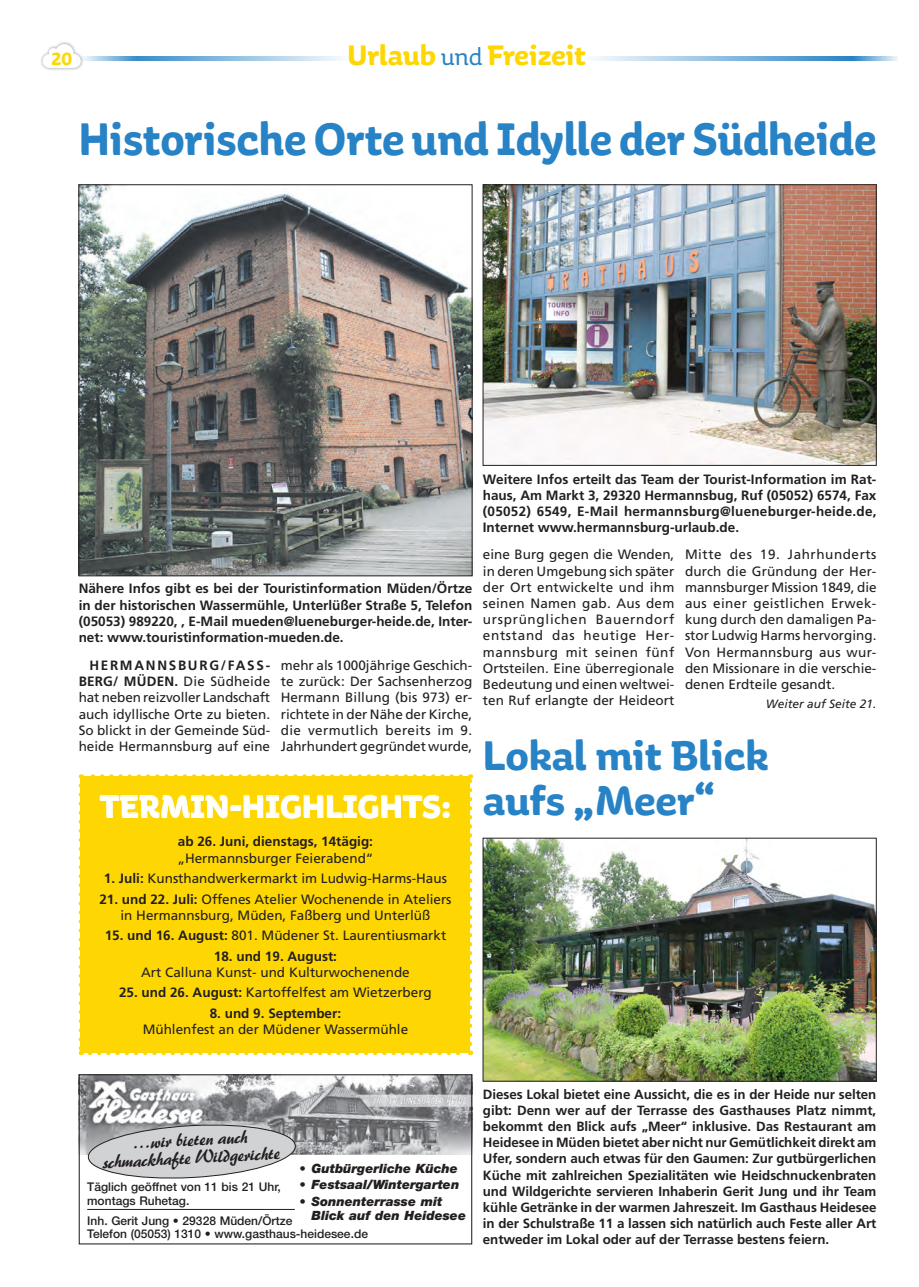
<style>
.page{position:relative;width:919px;height:1287px;background:#fff}
.page>*{position:absolute;margin:0;border:0;box-sizing:border-box;transform-origin:0 0}
.t1{font:700 48px "Aniuk";color:#2783c5;scale:.94 1}
.t2{font:700 43.5px/45px "Aniuk";color:#2783c5}
.t3{font:700 33px "Aniuk";letter-spacing:.005em;color:#fff}
.t4{font:700 29.55px "Aniuk";color:#fed702}
.t5{font:700 19.5px "Aniuk";color:#fed702}
.t6{font:18px/18px "Brush 445 BT";color:#231f20;text-align:center}
.t7{font:13.5px/16.2px "Frutiger";color:#231f20;text-align:justify}
.t8{font:700 13.5px/16.2px "Frutiger";color:#231f20;text-align:justify}
.t9{font:700 13.35px/16.2px "Frutiger";letter-spacing:-.005em;color:#231f20;text-align:justify}
.t10{font:italic 900 12.75px/14.7px "Helvetica Neue";color:#231f20}
.t11{font:500 12px/13.5px "Helvetica Neue";color:#231f20}
.t12{font:italic 12px "Frutiger";color:#231f20}
.s1{font-weight:400;font-size:26.1px;color:#2783c5}
.s2{font-weight:700}
</style>
<div class="page">
<div style="left:39px;top:41px;width:45px;height:30px;background:#231f20;opacity:.42"></div>
<svg style="left:43px;top:44px;width:299px;height:24px"></svg>
<svg style="left:594px;top:56px;width:303px;height:5px;background:#8dbde0"></svg>
<hr style="left:87px;top:1208px;width:208px;height:1px;background:#231f20">
<img style="left:81px;top:1076px;width:389px;height:78px">
<svg style="left:88px;top:1119px;width:208px;height:60px;background:#c7c7c9"></svg>
<div style="left:79px;top:1074px;width:393px;height:170px;border:1px solid #231f20"></div>
<div style="left:81px;top:776px;width:389px;height:276px;background:#fed702"></div>
<svg style="left:99px;top:794px;width:351px;height:24px"></svg>
<svg style="left:79px;top:785px;width:4px;height:269px"></svg>
<svg style="left:90px;top:1050px;width:381px;height:4px"></svg>
<svg style="left:468px;top:774px;width:4px;height:269px"></svg>
<svg style="left:81px;top:774px;width:380px;height:2px"></svg>
<img style="left:81px;top:186px;width:389px;height:388px">
<div style="left:79px;top:184px;width:393px;height:392px;border:1px solid #231f20"></div>
<img style="left:485px;top:840px;width:389px;height:239px">
<div style="left:483px;top:838px;width:393px;height:243px;border:1px solid #231f20"></div>
<img style="left:485px;top:186px;width:389px;height:277px">
<div style="left:483px;top:184px;width:393px;height:281px;border:1px solid #231f20"></div>
<h3 class="t5" style="left:51px;top:46px;width:23px">20</h3>
<h3 class="t4" style="left:347px;top:37px;width:240px">Urlaub <span class="s1">und</span> Freizeit</h3>
<h1 class="t1" style="left:79px;top:110px;width:850px">Historische Orte und Idylle der Südheide</h1>
<p class="t8" style="left:79px;top:580px;width:395px">Nähere Infos gibt es bei der Touristinformation Müden/Örtze in der historischen Wassermühle, Unterlüßer Straße 5, Telefon (05053) 989220, , E-Mail mueden@lueneburger-heide.de, Inter&shy;net: www.touristinformation-mueden.de.</p>
<p class="t7" style="left:79px;top:657px;width:193px;text-indent:11px"><span class="s2">HERMANNSBURG/FASS-BERG/ MÜDEN.</span> Die Südheide hat neben reizvoller Landschaft auch idyllische Orte zu bieten.<br>So blickt in der Gemeinde Süd&shy;heide Hermannsburg auf eine</p>
<p class="t7" style="left:281px;top:657px;width:193px">mehr als 1000jährige Geschich&shy;te zurück: Der Sachsenherzog Hermann Billung (bis 973) er&shy;richtete in der Nähe der Kirche, die vermutlich bereits im 9.<br>Jahrhundert gegründet wurde,</p>
<h3 class="t3" style="left:100px;top:786px;width:353px">TERMIN-HIGHLIGHTS:</h3>
<p class="t8" style="left:178px;top:833px;width:197px">ab 26. Juni, dienstags, 14tägig:</p>
<p class="t7" style="left:177px;top:849px;width:197px">„Hermannsburger Feierabend“</p>
<p class="t7" style="left:104px;top:870px;width:344px"><span class="s2">1. Juli:</span> Kunsthandwerkermarkt im Ludwig-Harms-Haus</p>
<p class="t7" style="left:99px;top:890px;width:353px;text-align:center"><span class="s2">21. und 22. Juli:</span> Offenes Atelier Wochenende in Ateliers in Hermannsburg, Müden, Faßberg und Unterlüß</p>
<p class="t7" style="left:105px;top:927px;width:343px"><span class="s2">15. und 16. August:</span> 801. Müdener St. Laurentiusmarkt</p>
<p class="t8" style="left:214px;top:947px;width:125px">18. und 19. August:</p>
<p class="t7" style="left:141px;top:963px;width:270px">Art Calluna Kunst- und Kulturwochenende</p>
<p class="t7" style="left:119px;top:984px;width:314px"><span class="s2">25. und 26. August:</span> Kartoffelfest am Wietzerberg</p>
<p class="t8" style="left:210px;top:1004px;width:133px">8. und 9. September:</p>
<p class="t7" style="left:143px;top:1021px;width:267px">Mühlenfest an der Müdener Wassermühle</p>
<p class="t8" style="left:483px;top:470px;width:395px">Weitere Infos erteilt das Team der Tourist-Information im Rat&shy;haus, Am Markt 3, 29320 Hermannsbug, Ruf (05052) 6574, Fax (05052) 6549, E-Mail hermannsburg@lueneburger-heide.de, Internet www.hermannsburg-urlaub.de.</p>
<p class="t7" style="left:483px;top:546px;width:193px">eine Burg gegen die Wenden, in deren Umgebung sich später der Ort entwickelte und ihm seinen Namen gab. Aus dem ursprünglichen Bauerndorf entstand das heutige Her&shy;mannsburg mit seinen fünf Ortsteilen. Eine überregionale Bedeutung und einen weltwei&shy;ten Ruf erlangte der Heideort</p>
<p class="t7" style="left:685px;top:546px;width:193px">Mitte des 19. Jahrhunderts durch die Gründung der Her&shy;mannsburger Mission 1849, die aus einer geistlichen Erwec&shy;kung durch den damaligen Pa&shy;stor Ludwig Harms hervorging.<br>Von Hermannsburg aus wur&shy;den Missionare in die verschie&shy;denen Erdteile gesandt.</p>
<p class="t12" style="left:765px;top:696px;width:112px">Weiter auf Seite 21.</p>
<h2 class="t2" style="left:483px;top:733px;width:287px">Lokal mit Blick aufs „Meer“</h2>
<h3 class="t6" style="left:102px;top:1135px;width:179px;rotate:-3deg">…wir bieten auch schmackhafte Wildgerichte</h3>
<p class="t10" style="left:299px;top:1160px;width:160px">• Gutbürgerliche Küche</p>
<p class="t10" style="left:299px;top:1176px;width:161px">• Festsaal/Wintergarten</p>
<p class="t10" style="left:311px;top:1193px;width:156px;text-indent:-12px">• Sonnenterrasse mit<br>Blick auf den Heidesee</p>
<p class="t11" style="left:87px;top:1179px;width:195px">Täglich geöffnet von 11 bis 21 Uhr, montags Ruhetag.</p>
<p class="t11" style="left:87px;top:1213px;width:282px">Inh. Gerit Jung • 29328 Müden/Örtze<br>Telefon (05053) 1310 • www.gasthaus-heidesee.de</p>
<p class="t9" style="left:483px;top:1085px;width:395px">Dieses Lokal bietet eine Aussicht, die es in der Heide nur selten gibt: Denn wer auf der Terrasse des Gasthauses Platz nimmt, bekommt den Blick aufs „Meer“ inklusive. Das Restaurant am Heidesee in Müden bietet aber nicht nur Gemütlichkeit direkt am Ufer, sondern auch etwas für den Gaumen: Zur gutbürgerlichen Küche mit zahlreichen Spezialitäten wie Heidschnuckenbraten und Wildgerichte servieren Inhaberin Gerit Jung und ihr Team kühle Getränke in der warmen Jahreszeit. Im Gasthaus Heidesee in der Schulstraße 11 a lassen sich natürlich auch Feste aller Art entweder im Lokal oder auf der Terrasse bestens feiern.</p>
</div>
